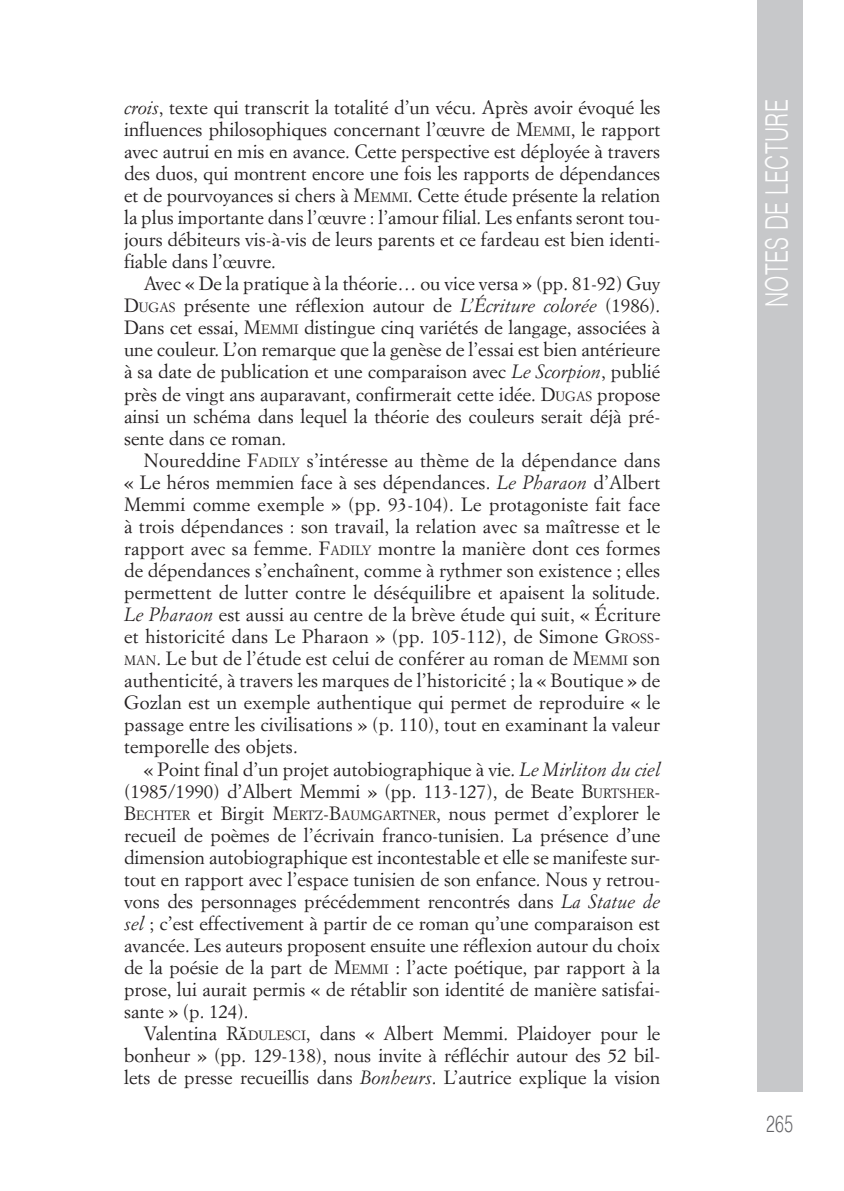
<style>
.page{position:relative;width:844px;height:1191px;background:#fff}
.page>*{position:absolute;margin:0;border:0;box-sizing:border-box;transform-origin:0 0}
.t1{font:300 31.15px "Helvetica";letter-spacing:.02em;color:#fff;scale:.68 1}
.t2{font:300 23.28px "Helvetica";color:#636366;scale:.68 1}
._00_corpo_testo{font:18.9px/22.1px "Simoncini Garamond";color:#231f20;text-align:justify}
.s1{font-style:italic}
.s2{font-style:inherit}
.s3{font-size:13.3px}
.s4{font-family:"Times New Roman"}
</style>
<div class="page">
<div style="left:756px;top:0;width:46px;height:1091px;background:#c7c8ca"></div>
<p class="_00_corpo_testo" style="left:124px;top:96px;width:537px"><span class="s1">crois</span>, texte qui transcrit la totalité d’un vécu. Après avoir évoqué les influences philosophiques concernant l’œuvre de <span class="s2">M</span><span class="s3">EMMI</span></p>
<p class="_00_corpo_testo" style="left:124px;top:118px;width:537px;text-indent:446px">, le rapport avec autrui en mis en avance. Cette perspective est déployée à travers des duos, qui montrent encore une fois les rapports de dépendances et de pourvoyances si chers à <span class="s2">M</span><span class="s3">EMMI</span></p>
<p class="_00_corpo_testo" style="left:124px;top:184px;width:537px;text-indent:284px">. Cette étude présente la relation la plus importante dans l’œuvre : l’amour filial. Les enfants seront tou&shy;jours débiteurs vis-à-vis de leurs parents et ce fardeau est bien identi&shy;fiable dans l’œuvre.</p>
<p class="_00_corpo_testo" style="left:124px;top:272px;width:537px;text-indent:20px">Avec « De la pratique à la théorie… ou vice versa » (pp. 81-92) Guy <span class="s2">D</span><span class="s3">UGAS</span> présente une réflexion autour de <span class="s1">L’Écriture colorée</span> (1986).<br>Dans cet essai, <span class="s2">M</span><span class="s3">EMMI</span></p>
<p class="_00_corpo_testo" style="left:124px;top:316px;width:537px;text-indent:180px">distingue cinq variétés de langage, associées à une couleur. L’on remarque que la genèse de l’essai est bien antérieure à sa date de publication et une comparaison avec <span class="s1">Le Scorpion</span>, publié près de vingt ans auparavant, confirmerait cette idée. <span class="s2">D</span><span class="s3">UGAS</span> propose ainsi un schéma dans lequel la théorie des couleurs serait déjà pré&shy;sente dans ce roman.</p>
<p class="_00_corpo_testo" style="left:124px;top:449px;width:537px;text-indent:20px">Noureddine <span class="s2">F</span><span class="s3">ADILY</span> s’intéresse au thème de la dépendance dans « Le héros memmien face à ses dépendances. <span class="s1">Le Pharaon</span> d’Albert Memmi comme exemple » (pp. 93-104). Le protagoniste fait face à trois dépendances : son travail, la relation avec sa maîtresse et le rapport avec sa femme. <span class="s2">F</span><span class="s3">ADILY</span> montre la manière dont ces formes de dépendances s’enchaînent, comme à rythmer son existence ; elles permettent de lutter contre le déséquilibre et apaisent la solitude.<br><span class="s1">Le Pharaon</span> est aussi au centre de la brève étude qui suit, « Écriture et historicité dans Le Pharaon » (pp. 105-112), de Simone <span class="s2">G</span><span class="s3">ROSS</span> <span class="s2">- </span><span class="s3">MAN</span>. Le but de l’étude est celui de conférer au roman de <span class="s2">M</span><span class="s3">EMMI</span></p>
<p class="_00_corpo_testo" style="left:124px;top:647px;width:537px;text-indent:508px">son authenticité, à travers les marques de l’historicité ; la « Boutique » de Gozlan est un exemple authentique qui permet de reproduire « le passage entre les civilisations » (p. 110), tout en examinant la valeur temporelle des objets.</p>
<p class="_00_corpo_testo" style="left:124px;top:757px;width:537px;text-indent:20px">« Point final d’un projet autobiographique à vie. <span class="s1">Le Mirliton du ciel </span>(1985/1990) d’Albert Memmi » (pp. 113-127), de Beate <span class="s2">B</span><span class="s3">URTSHER</span><span class="s2">-B</span><span class="s3">ECHTER</span> et Birgit <span class="s2">M</span><span class="s3">ERTZ</span><span class="s2">-B</span><span class="s3">AUMGARTNER</span>, nous permet d’explorer le recueil de poèmes de l’écrivain franco-tunisien. La présence d’une dimension autobiographique est incontestable et elle se manifeste sur&shy;tout en rapport avec l’espace tunisien de son enfance. Nous y retrou&shy;vons des personnages précédemment rencontrés dans <span class="s1">La Statue de sel</span> ; c’est effectivement à partir de ce roman qu’une comparaison est avancée. Les auteurs proposent ensuite une réflexion autour du choix de la poésie de la part de <span class="s2">M</span><span class="s3">EMMI</span></p>
<p class="_00_corpo_testo" style="left:124px;top:956px;width:537px;text-indent:271px">: l’acte poétique, par rapport à la prose, lui aurait permis « de rétablir son identité de manière satisfai&shy;sante » (p. 124).</p>
<p class="_00_corpo_testo" style="left:124px;top:1022px;width:537px;text-indent:20px">Valentina <span class="s2">R</span><span class="s4">ă</span><span class="s3">DULES CI</span>, dans « Albert Memmi. Plaidoyer pour le bonheur » (pp. 129-138), nous invite à réfléchir autour des 52 bil&shy;lets de presse recueillis dans <span class="s1">Bonheurs</span>. L’autrice explique la vision</p>
<h1 class="t1" style="left:750px;top:307px;width:308px;rotate:-90deg">N otes de lectu re</h1>
<p class="t2" style="left:766px;top:1104px;width:41px">265</p>
</div>
